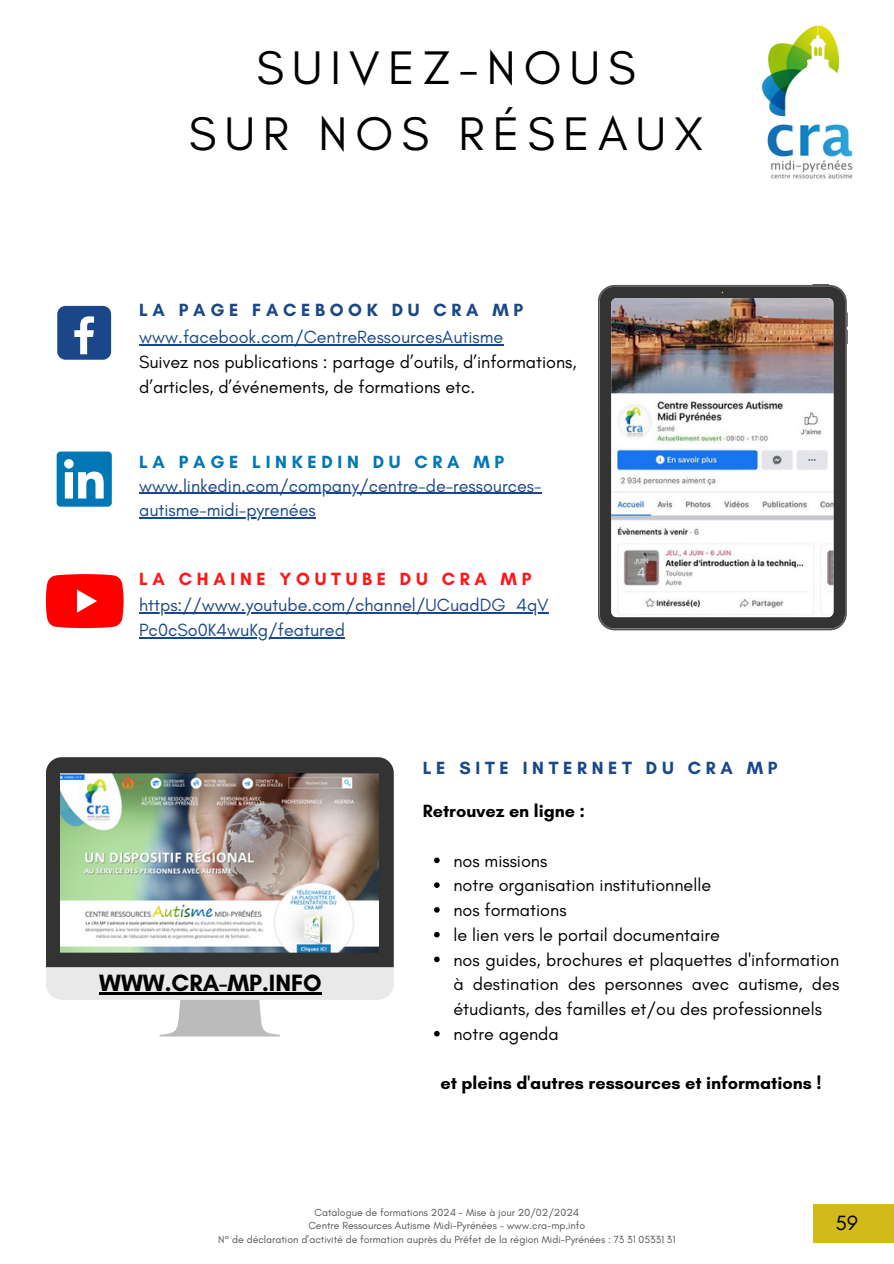
<style>
.page{position:relative;width:894px;height:1264px;background:#fff}
.page>*{position:absolute;margin:0;border:0;box-sizing:border-box;transform-origin:0 0}
.t1{font:48px/66.3px "Glacial Indifference";letter-spacing:.17em;color:#000;text-align:center}
.t2{font:700 24px "Glacial Indifference";color:#010101}
.t3{font:21px "Glacial Indifference";color:#000}
.t4{font:18px/24.8px "Glacial Indifference";color:#000}
.t5{font:18px/24.8px "Glacial Indifference";color:#1a4789}
.t6{font:700 18px "Glacial Indifference";color:#000}
.t7{font:700 18px "Glacial Indifference";letter-spacing:.26em;color:#1a4789}
.t8{font:700 18px "Glacial Indifference";letter-spacing:.26em;color:#ff1616}
.t9{font:700 18px "Glacial Indifference";letter-spacing:.26em;color:#0177b5}
.t10{font:10.5px/14px "Glacial Indifference";color:#545454;text-align:center}
</style>
<div class="page">
<img style="left:761px;top:25px;width:92px;height:154px">
<div style="left:46px;top:757px;width:347px;height:210px;background:#333"></div>
<svg style="left:46px;top:967px;width:347px;height:69px"></svg>
<img style="left:61px;top:773px;width:317px;height:179px">
<svg style="left:598px;top:285px;width:248px;height:345px;background:#3f3f3f"></svg>
<img style="left:611px;top:298px;width:222px;height:319px;border-radius:5px">
<svg style="left:700px;top:289px;width:23px;height:6px"></svg>
<svg style="left:846px;top:312px;width:1px;height:32px"></svg>
<svg style="left:812px;top:284px;width:17px;height:1px"></svg>
<div style="left:57px;top:451px;width:55px;height:55px;background:#0177b5;border-radius:4px"></div>
<svg style="left:64px;top:459px;width:40px;height:39px"></svg>
<div style="left:57px;top:306px;width:54px;height:54px;background:#1a4789;border-radius:8px"></div>
<svg style="left:74px;top:316px;width:20px;height:38px"></svg>
<svg style="left:46px;top:574px;width:77px;height:54px;background:#ff1c1c"></svg>
<svg style="left:434px;top:857px;width:5px;height:6px"></svg>
<svg style="left:434px;top:882px;width:5px;height:5px"></svg>
<svg style="left:434px;top:907px;width:5px;height:5px"></svg>
<svg style="left:434px;top:931px;width:5px;height:6px"></svg>
<svg style="left:434px;top:956px;width:5px;height:6px"></svg>
<svg style="left:434px;top:1030px;width:5px;height:6px"></svg>
<hr style="left:139px;top:344px;width:364px;height:1px;background:#1a4789">
<hr style="left:139px;top:493px;width:402px;height:1px;background:#1a4789">
<hr style="left:139px;top:517px;width:177px;height:1px;background:#1a4789">
<hr style="left:139px;top:612px;width:409px;height:1px;background:#1a4789">
<hr style="left:139px;top:637px;width:206px;height:1px;background:#1a4789">
<hr style="left:99px;top:992px;width:222px;height:3px;background:#010101">
<div style="left:813px;top:1204px;width:80px;height:39px;background:#d1ba1a"></div>
<h1 class="t1" style="left:189px;top:34px;width:515px">SUIVEZ-NOUS<br>SUR NOS RÉSEAUX</h1>
<p class="t7" style="left:139px;top:299px;width:385px">LA PAGE FACEBOOK DU CRA MP</p>
<p class="t5" style="left:139px;top:324px;width:365px">www.facebook.com/CentreRessourcesAutisme</p>
<p class="t4" style="left:139px;top:349px;width:439px">Suivez nos publications : partage d’outils, d’informations, d’articles, d’événements, de formations etc.</p>
<p class="t9" style="left:139px;top:451px;width:366px">LA PAGE LINKEDIN DU CRA MP</p>
<p class="t5" style="left:139px;top:473px;width:404px">www.linkedin.com/company/centre-de-ressources&shy;autisme-midi-pyrenées</p>
<p class="t8" style="left:139px;top:568px;width:394px">LA CHAINE YOUTUBE DU CRA MP</p>
<p class="t5" style="left:139px;top:592px;width:411px">https://www.youtube.com/channel/UCuadDG_4qV<br>Pc0cSo0K4wuKg/featured</p>
<h2 class="t2" style="left:99px;top:967px;width:224px">WWW.CRA-MP.INFO</h2>
<p class="t7" style="left:422px;top:757px;width:356px">LE SITE INTERNET DU CRA MP</p>
<p class="t6" style="left:422px;top:800px;width:164px">Retrouvez en ligne :</p>
<p class="t4" style="left:453px;top:847px;width:387px">nos missions<br>notre organisation institutionnelle<br>nos formations<br>le lien vers le portail documentaire<br>nos guides, brochures et plaquettes d'information à destination des personnes avec autisme, des étudiants, des familles et/ou des professionnels notre agenda</p>
<p class="t6" style="left:440px;top:1072px;width:382px">et pleins d'autres ressources et informations !</p>
<p class="t10" style="left:314px;top:1205px;width:266px">Catalogue de formations 2024 - Mise à jour 20/02/2024</p>
<p class="t10" style="left:218px;top:1218px;width:458px">Centre Ressources Autisme Midi-Pyrénées – www.cra-mp.info<br>N° de déclaration d’activité de formation auprès du Préfet de la région Midi-Pyrénées : 73 31 05331 31</p>
<p class="t3" style="left:835px;top:1210px;width:24px">59</p>
</div>
